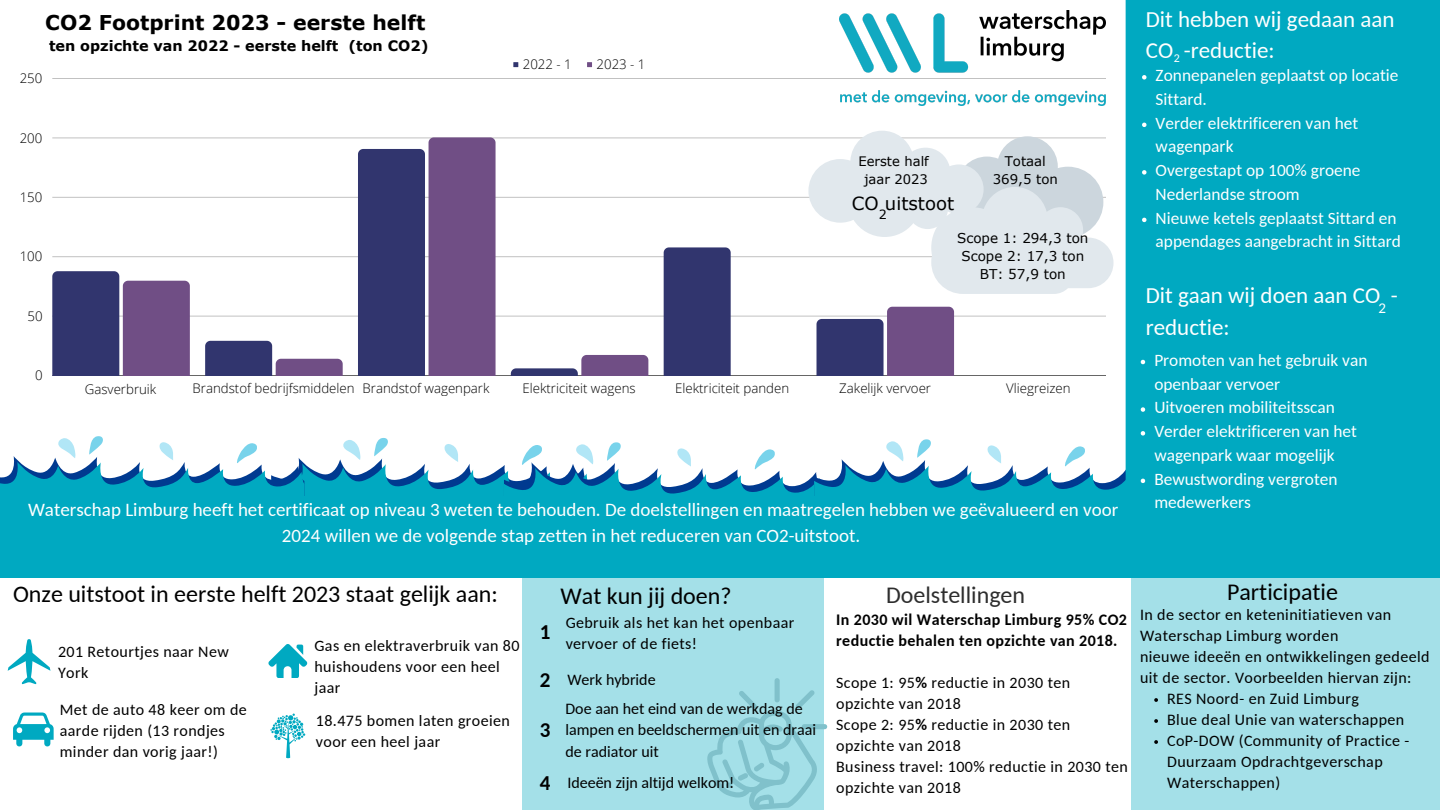
<style>
.page{position:relative;width:1440px;height:810px;background:#fff}
.page>*{position:absolute;margin:0;border:0;box-sizing:border-box;transform-origin:0 0}
.t1{font:24px "Carlito";color:#000}
.t2{font:24px "Carlito";color:#2e2e2e}
.t3{font:23px/31.5px "Carlito";color:#fff}
.t4{font:700 21px "Carlito";color:#000}
.t5{font:700 20.4px "Verdana";color:#000}
.t6{font:19px/26.2px "Carlito";color:#fff;text-align:center}
.t7{font:18.1px "Verdana";color:#000}
.t8{font:17.3px/23.8px "Carlito";color:#fff}
.t9{font:16px/21px "Carlito";letter-spacing:.025em;color:#000}
.t10{font:16px/21.8px "Carlito";color:#000}
.t11{font:700 16px/21px "Carlito";letter-spacing:.025em;color:#000}
.t12{font:15px "Carlito";color:#fff}
.t13{font:700 14.4px "Verdana";color:#000}
.t14{font:13.5px "Verdana";color:#000}
.t15{font:300 13.3px "Open Sans";color:#000}
.t16{font:13.3px "Verdana";color:#000}
.t17{font:13.1px "Verdana";color:#000}
.t18{font:12.7px "Verdana";color:#000}
.t19{font:12px "Carlito";color:#fff}
.s1{font-weight:700}
</style>
<div class="page">
<div style="left:1131px;top:577px;width:309px;height:233px;background:#a4e0e8"></div>
<div style="left:522px;top:575px;width:302px;height:235px;background:#a4e0e8"></div>
<div style="left:0;top:496px;width:1440px;height:81px;background:#00a9c1"></div>
<svg style="left:268px;top:644px;width:39px;height:34px"></svg>
<svg style="left:8px;top:639px;width:42px;height:45px"></svg>
<svg style="left:270px;top:714px;width:35px;height:44px"></svg>
<svg style="left:13px;top:713px;width:41px;height:33px"></svg>
<img style="left:840px;top:11px;width:266px;height:94px">
<div style="left:1126px;top:0;width:314px;height:575px;background:#00a9c1"></div>
<svg style="left:513px;top:62px;width:5px;height:5px"></svg>
<svg style="left:587px;top:62px;width:5px;height:5px"></svg>
<hr style="left:52px;top:316px;width:1054px;height:1px;background:#000">
<hr style="left:52px;top:257px;width:1054px;height:1px;background:#000">
<hr style="left:52px;top:197px;width:1054px;height:1px;background:#000">
<hr style="left:52px;top:138px;width:1054px;height:1px;background:#000">
<hr style="left:52px;top:78px;width:1054px;height:1px;background:#000">
<hr style="left:52px;top:375px;width:1054px;height:1px;background:#000">
<svg style="left:52px;top:271px;width:138px;height:105px;background:#5b4e82"></svg>
<svg style="left:205px;top:341px;width:138px;height:35px"></svg>
<svg style="left:358px;top:137px;width:138px;height:239px;background:#594a7f"></svg>
<svg style="left:511px;top:355px;width:137px;height:21px"></svg>
<div style="left:664px;top:247px;width:67px;height:129px;background:#31356e"></div>
<svg style="left:817px;top:307px;width:137px;height:69px;background:#665788"></svg>
<div style="left:775px;top:678px;width:5px;height:24px;background:#80c1cb;border-radius:3px"></div>
<svg style="left:707px;top:690px;width:110px;height:120px"></svg>
<div style="left:802px;top:724px;width:25px;height:5px;background:#80c1cb;border-radius:3px"></div>
<svg style="left:808px;top:131px;width:306px;height:163px"></svg>
<svg style="left:1142px;top:75px;width:5px;height:5px"></svg>
<svg style="left:1142px;top:123px;width:5px;height:4px"></svg>
<svg style="left:1142px;top:170px;width:5px;height:5px"></svg>
<svg style="left:1142px;top:218px;width:5px;height:4px"></svg>
<svg style="left:1154px;top:698px;width:4px;height:4px"></svg>
<svg style="left:1154px;top:719px;width:4px;height:4px"></svg>
<svg style="left:1154px;top:740px;width:4px;height:4px"></svg>
<svg style="left:1141px;top:360px;width:4px;height:4px"></svg>
<svg style="left:1141px;top:407px;width:4px;height:5px"></svg>
<svg style="left:0;top:431px;width:1146px;height:65px"></svg>
<p class="t5" style="left:45px;top:9px;width:382px">CO2 Footprint 2023 - eerste helft</p>
<p class="t13" style="left:49px;top:36px;width:381px">ten opzichte van 2022 - eerste helft (ton CO2)</p>
<p class="t15" style="left:20px;top:69px;width:24px">250</p>
<p class="t15" style="left:20px;top:128px;width:24px">200</p>
<p class="t15" style="left:20px;top:188px;width:24px">150</p>
<p class="t15" style="left:20px;top:247px;width:24px">100</p>
<p class="t15" style="left:28px;top:307px;width:17px">50</p>
<p class="t15" style="left:35px;top:366px;width:9px">0</p>
<p class="t15" style="left:523px;top:55px;width:50px">2022 - 1</p>
<p class="t15" style="left:597px;top:55px;width:50px">2023 - 1</p>
<p class="t17" style="left:858px;top:152px;width:72px">Eerste half</p>
<p class="t17" style="left:864px;top:170px;width:65px">jaar 2023</p>
<p class="t7" style="left:852px;top:192px;width:104px">CO uitstoot</p>
<p class="t18" style="left:879px;top:206px;width:10px">2</p>
<p class="t16" style="left:1005px;top:152px;width:43px">Totaal</p>
<p class="t16" style="left:993px;top:170px;width:67px">369,5 ton</p>
<p class="t14" style="left:957px;top:229px;width:133px">Scope 1: 294,3 ton</p>
<p class="t14" style="left:961px;top:247px;width:124px">Scope 2: 17,3 ton</p>
<p class="t14" style="left:980px;top:265px;width:88px">BT: 57,9 ton</p>
<p class="t15" style="left:85px;top:380px;width:73px">Gasverbruik</p>
<p class="t15" style="left:193px;top:379px;width:163px">Brandstof bedrijfsmiddelen</p>
<p class="t15" style="left:363px;top:379px;width:128px">Brandstof wagenpark</p>
<p class="t15" style="left:523px;top:379px;width:115px">Elektriciteit wagens</p>
<p class="t15" style="left:675px;top:379px;width:116px">Elektriciteit panden</p>
<p class="t15" style="left:839px;top:379px;width:93px">Zakelijk vervoer</p>
<p class="t15" style="left:1006px;top:379px;width:66px">Vliegreizen</p>
<p class="t6" style="left:28px;top:498px;width:1092px">Waterschap Limburg heeft het certificaat op niveau 3 weten te behouden. De doelstellingen en maatregelen hebben we geëvalueerd en voor<br>2024 willen we de volgende stap zetten in het reduceren van CO2-uitstoot.</p>
<p class="t3" style="left:1146px;top:6px;width:250px">Dit hebben wij gedaan aan</p>
<p class="t3" style="left:1146px;top:37px;width:130px">CO -reductie:</p>
<p class="t19" style="left:1174px;top:53px;width:8px">2</p>
<p class="t8" style="left:1156px;top:65px;width:244px">Zonnepanelen geplaatst op locatie<br>Sittard.</p>
<p class="t8" style="left:1156px;top:112px;width:204px">Verder elektrificeren van het wagenpark</p>
<p class="t8" style="left:1156px;top:160px;width:206px">Overgestapt op 100% groene<br>Nederlandse stroom</p>
<p class="t8" style="left:1156px;top:207px;width:247px">Nieuwe ketels geplaatst Sittard en appendages aangebracht in Sittard</p>
<p class="t3" style="left:1146px;top:282px;width:254px">Dit gaan wij doen aan CO - reductie:</p>
<p class="t12" style="left:1379px;top:302px;width:9px">2</p>
<p class="t8" style="left:1154px;top:350px;width:215px">Promoten van het gebruik van openbaar vervoer</p>
<p class="t8" style="left:1154px;top:397px;width:182px">Uitvoeren mobiliteitsscan</p>
<p class="t8" style="left:1154px;top:421px;width:204px">Verder elektrificeren van het wagenpark waar mogelijk</p>
<p class="t8" style="left:1154px;top:468px;width:185px">Bewustwording vergroten medewerkers</p>
<p class="t1" style="left:13px;top:584px;width:486px">Onze uitstoot in eerste helft 2023 staat gelijk aan:</p>
<p class="t1" style="left:561px;top:586px;width:173px">Wat kun jij doen?</p>
<p class="t4" style="left:540px;top:624px;width:12px">1</p>
<p class="t4" style="left:540px;top:671px;width:12px">2</p>
<p class="t10" style="left:565px;top:699px;width:252px">Doe aan het eind van de werkdag de lampen en beeldschermen uit en draai de radiator uit</p>
<p class="t9" style="left:566px;top:614px;width:230px">Gebruik als het kan het openbaar vervoer of de fiets!</p>
<p class="t9" style="left:314px;top:637px;width:207px">Gas en elektraverbruik van 80 huishoudens voor een heel jaar</p>
<p class="t9" style="left:58px;top:642px;width:172px">201 Retourtjes naar New<br>York</p>
<p class="t9" style="left:60px;top:701px;width:189px">Met de auto 48 keer om de aarde rijden (13 rondjes minder dan vorig jaar!)</p>
<p class="t9" style="left:316px;top:711px;width:195px">18.475 bomen laten groeien voor een heel jaar</p>
<p class="t10" style="left:567px;top:670px;width:90px">Werk hybride</p>
<p class="t4" style="left:540px;top:722px;width:12px">3</p>
<p class="t4" style="left:540px;top:774px;width:12px">4</p>
<p class="t10" style="left:567px;top:773px;width:169px">Ideeën zijn altijd welkom!</p>
<p class="t2" style="left:886px;top:585px;width:141px">Doelstellingen</p>
<p class="t11" style="left:836px;top:611px;width:292px">In 2030 wil Waterschap Limburg 95% CO2 reductie behalen ten opzichte van 2018.</p>
<p class="t9" style="left:836px;top:674px;width:236px">Scope 1: 95<span class="s1">%</span> reductie in 2030 ten opzichte van 2018</p>
<p class="t9" style="left:836px;top:716px;width:236px">Scope 2: 95<span class="s1">%</span> reductie in 2030 ten opzichte van 2018</p>
<p class="t9" style="left:836px;top:758px;width:293px">Business travel: 100% reductie in 2030 ten opzichte van 2018</p>
<p class="t1" style="left:1227px;top:582px;width:112px">Participatie</p>
<p class="t9" style="left:1140px;top:606px;width:291px">In de sector en keteninitiatieven van Waterschap Limburg worden<br>nieuwe ideeën en ontwikkelingen gedeeld uit de sector. Voorbeelden hiervan zijn:</p>
<p class="t9" style="left:1167px;top:690px;width:193px">RES Noord- en Zuid Limburg</p>
<p class="t9" style="left:1167px;top:711px;width:239px">Blue deal Unie van waterschappen</p>
<p class="t9" style="left:1167px;top:732px;width:244px">CoP-DOW (Community of Practice -<br>Duurzaam Opdrachtgeverschap<br>Waterschappen)</p>
</div>
